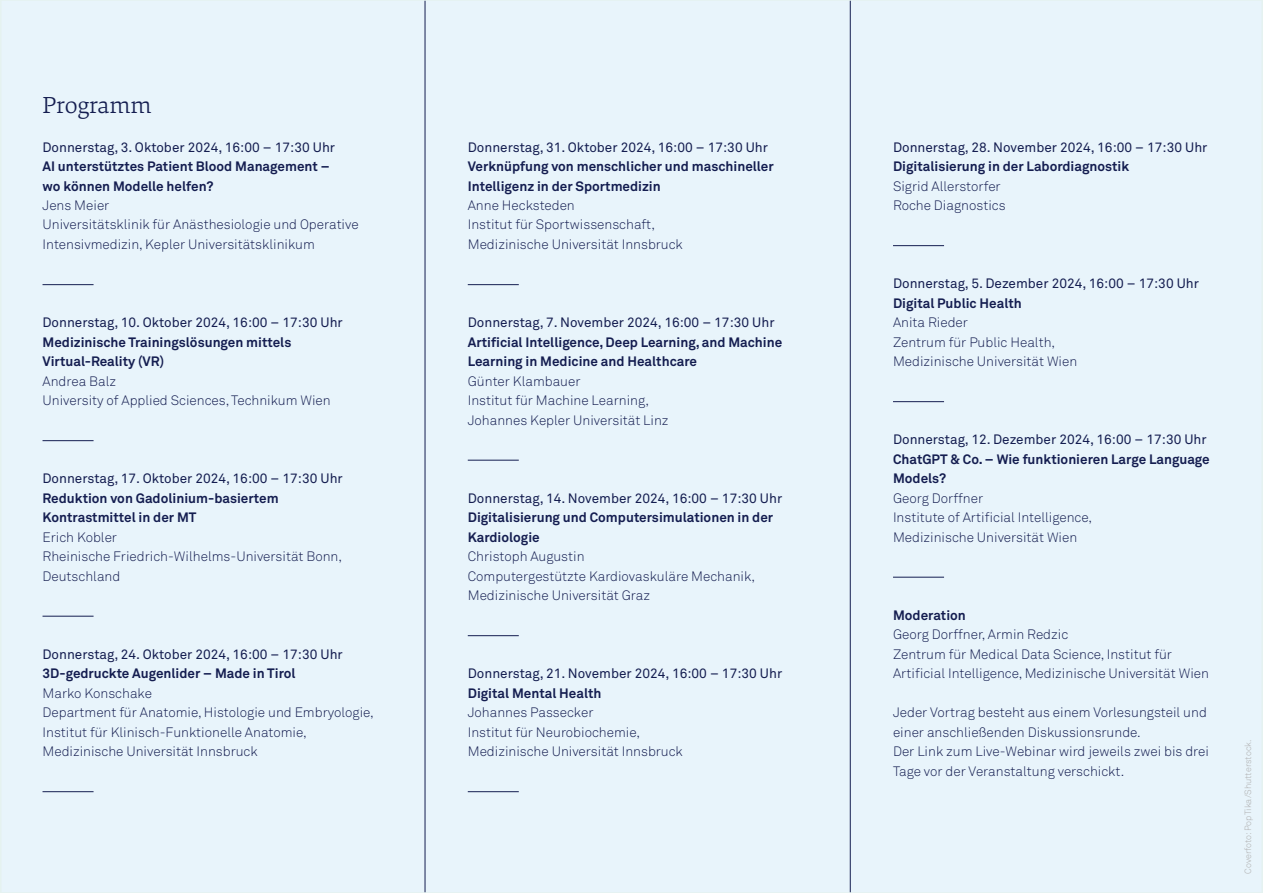
<style>
.page{position:relative;width:1263px;height:893px;background:#e8f4fb}
.page>*{position:absolute;margin:0;border:0;box-sizing:border-box;transform-origin:0 0}
.t1{font:300 24px "Danton";letter-spacing:-.005em;color:#141d50}
.t2{font:300 13.5px/19.5px "Akkurat Pro";color:#141d50}
.t3{font:700 13.5px/19.5px "Akkurat Pro";color:#141d50}
.t4{font:13.5px "Akkurat Pro";color:#141d50}
.t5{font:300 9px "Akkurat Pro";color:#aeaeae}
</style>
<div class="page">
<hr style="left:43px;top:284px;width:51px;height:1px;background:#141d50">
<hr style="left:43px;top:440px;width:51px;height:1px;background:#141d50">
<hr style="left:43px;top:616px;width:51px;height:1px;background:#141d50">
<hr style="left:43px;top:791px;width:51px;height:1px;background:#141d50">
<hr style="left:425px;top:0;width:1px;height:893px;background:#141d50">
<hr style="left:468px;top:284px;width:51px;height:1px;background:#141d50">
<hr style="left:468px;top:460px;width:51px;height:1px;background:#141d50">
<hr style="left:468px;top:635px;width:51px;height:1px;background:#141d50">
<hr style="left:468px;top:791px;width:51px;height:1px;background:#141d50">
<hr style="left:850px;top:0;width:1px;height:893px;background:#141d50">
<hr style="left:893px;top:245px;width:51px;height:1px;background:#141d50">
<hr style="left:893px;top:401px;width:51px;height:1px;background:#141d50">
<hr style="left:893px;top:577px;width:51px;height:1px;background:#141d50">
<h1 class="t1" style="left:43px;top:89px;width:110px">Programm</h1>
<p class="t4" style="left:43px;top:139px;width:294px">Donnerstag, 3. Oktober 2024, 16:00 – 17:30 Uhr</p>
<p class="t3" style="left:43px;top:156px;width:289px">AI unterstütztes Patient Blood Management – wo können Modelle helfen?</p>
<p class="t2" style="left:43px;top:196px;width:318px">Jens Meier<br>Universitätsklinik für Anästhesiologie und Operative<br>Intensivmedizin, Kepler Universitätsklinikum</p>
<p class="t4" style="left:43px;top:314px;width:302px">Donnerstag, 10. Oktober 2024, 16:00 – 17:30 Uhr</p>
<p class="t3" style="left:43px;top:332px;width:250px">Medizinische Trainingslösungen mittels<br>Virtual-Reality (VR)</p>
<p class="t2" style="left:43px;top:371px;width:290px">Andrea Balz<br>University of Applied Sciences, Technikum Wien</p>
<p class="t4" style="left:43px;top:470px;width:302px">Donnerstag, 17. Oktober 2024, 16:00 – 17:30 Uhr</p>
<p class="t3" style="left:43px;top:488px;width:238px">Reduktion von Gadolinium-basiertem<br>Kontrastmittel in der MT</p>
<p class="t2" style="left:43px;top:527px;width:301px">Erich Kobler<br>Rheinische Friedrich-Wilhelms-Universität Bonn,<br>Deutschland</p>
<p class="t4" style="left:43px;top:646px;width:302px">Donnerstag, 24. Oktober 2024, 16:00 – 17:30 Uhr</p>
<p class="t3" style="left:43px;top:663px;width:254px">3D-gedruckte Augenlider – Made in Tirol</p>
<p class="t2" style="left:43px;top:683px;width:333px">Marko Konschake<br>Department für Anatomie, Histologie und Embryologie, Institut für Klinisch-Funktionelle Anatomie, Medizinische Universität Innsbruck</p>
<p class="t4" style="left:468px;top:139px;width:302px">Donnerstag, 31. Oktober 2024, 16:00 – 17:30 Uhr</p>
<p class="t3" style="left:468px;top:156px;width:308px">Verknüpfung von menschlicher und maschineller<br>Intelligenz in der Sportmedizin</p>
<p class="t2" style="left:468px;top:196px;width:217px">Anne Hecksteden<br>Institut für Sportwissenschaft,<br>Medizinische Universität Innsbruck</p>
<p class="t4" style="left:468px;top:314px;width:308px">Donnerstag, 7. November 2024, 16:00 – 17:30 Uhr</p>
<p class="t3" style="left:468px;top:332px;width:316px">Artificial Intelligence, Deep Learning, and Machine<br>Learning in Medicine and Healthcare</p>
<p class="t2" style="left:468px;top:371px;width:202px">Günter Klambauer<br>Institut für Machine Learning,<br>Johannes Kepler Universität Linz</p>
<p class="t4" style="left:468px;top:490px;width:316px">Donnerstag, 14. November 2024, 16:00 – 17:30 Uhr</p>
<p class="t3" style="left:468px;top:507px;width:307px">Digitalisierung und Computersimulationen in der<br>Kardiologie</p>
<p class="t2" style="left:468px;top:547px;width:289px">Christoph Augustin<br>Computergestützte Kardiovaskuläre Mechanik,<br>Medizinische Universität Graz</p>
<p class="t4" style="left:468px;top:665px;width:316px">Donnerstag, 21. November 2024, 16:00 – 17:30 Uhr</p>
<p class="t3" style="left:468px;top:683px;width:135px">Digital Mental Health</p>
<p class="t2" style="left:468px;top:703px;width:217px">Johannes Passecker<br>Institut für Neurobiochemie,<br>Medizinische Universität Innsbruck</p>
<p class="t4" style="left:893px;top:139px;width:316px">Donnerstag, 28. November 2024, 16:00 – 17:30 Uhr</p>
<p class="t3" style="left:893px;top:156px;width:238px">Digitalisierung in der Labordiagnostik</p>
<p class="t2" style="left:893px;top:176px;width:114px">Sigrid Allerstorfer<br>Roche Diagnostics</p>
<p class="t4" style="left:893px;top:275px;width:308px">Donnerstag, 5. Dezember 2024, 16:00 – 17:30 Uhr</p>
<p class="t3" style="left:893px;top:293px;width:130px">Digital Public Health</p>
<p class="t2" style="left:893px;top:313px;width:186px">Anita Rieder<br>Zentrum für Public Health,<br>Medizinische Universität Wien</p>
<p class="t4" style="left:893px;top:431px;width:315px">Donnerstag, 12. Dezember 2024, 16:00 – 17:30 Uhr</p>
<p class="t3" style="left:893px;top:449px;width:318px">ChatGPT &amp; Co. – Wie funktionieren Large Language<br>Models?</p>
<p class="t2" style="left:893px;top:488px;width:201px">Georg Dorffner<br>Institute of Artificial Intelligence,<br>Medizinische Universität Wien</p>
<p class="t3" style="left:893px;top:605px;width:74px">Moderation</p>
<p class="t2" style="left:893px;top:625px;width:317px">Georg Dorffner, Armin Redzic<br>Zentrum für Medical Data Science, Institut für<br>Artificial Intelligence, Medizinische Universität Wien</p>
<p class="t2" style="left:893px;top:703px;width:318px">Jeder Vortrag besteht aus einem Vorlesungsteil und einer anschließenden Diskussionsrunde.<br>Der Link zum Live-Webinar wird jeweils zwei bis drei Tage vor der Veranstaltung verschickt.</p>
<p class="t5" style="left:1243px;top:874px;width:136px;rotate:-90deg">Coverfoto: PopTika/Shutterstock.</p>
</div>
